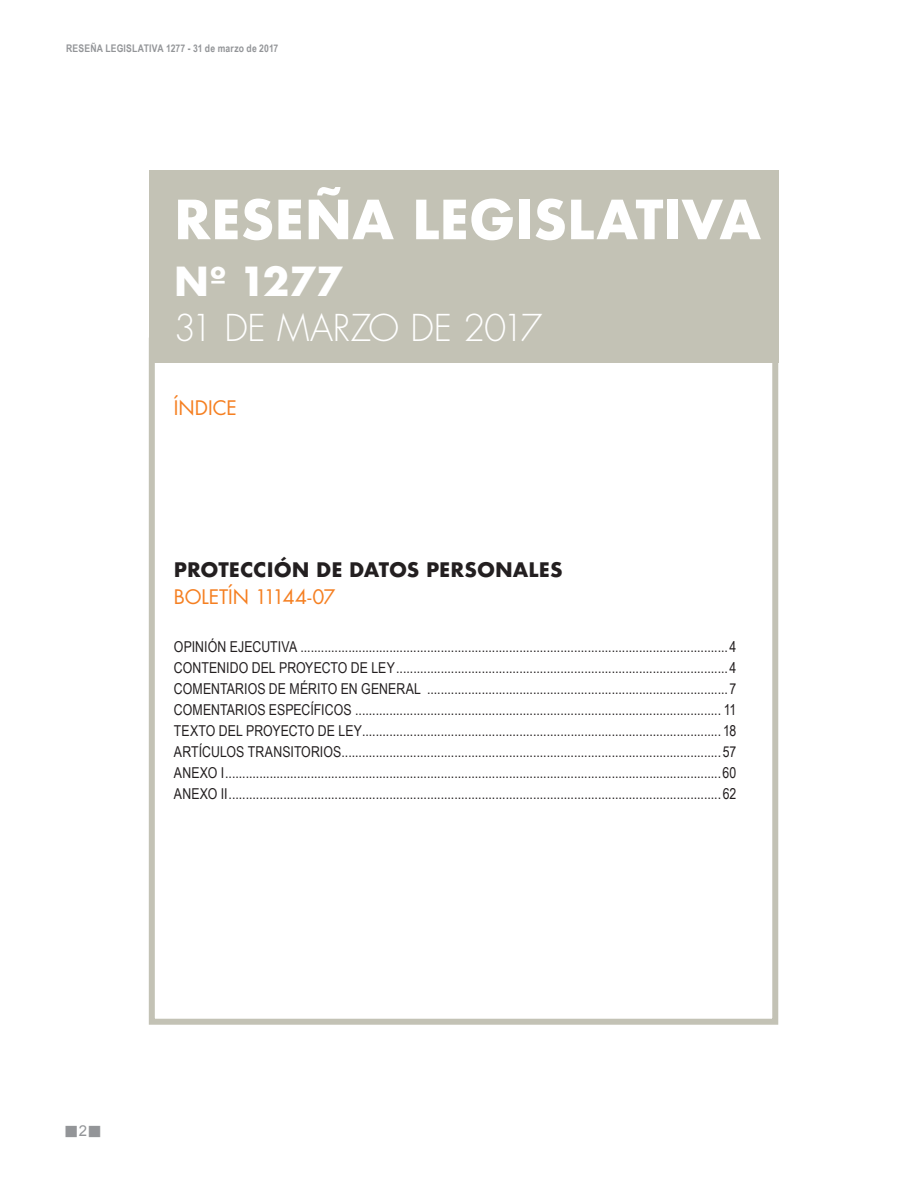
<style>
.page{position:relative;width:918px;height:1188px;background:#fff}
.page>*{position:absolute;margin:0;border:0;box-sizing:border-box;transform-origin:0 0}
.t1{font:700 52.5px "Futura";letter-spacing:-.005em;color:#fff}
.t2{font:700 39px "Futura";color:#fff}
.t3{font:300 36px "Futura";letter-spacing:-.025em;color:#fff}
.t4{font:700 19.5px "Futura";color:#231f20}
.t5{font:19.5px "Futura";letter-spacing:-.005em;color:#f57f21}
.t6{font:15px "Arial Narrow";letter-spacing:.005em;color:#231f20}
.t7{font:15px "Arial";color:#939598}
.t8{font:700 10.5px "Arial Narrow";letter-spacing:.02em;color:#939598}
</style>
<div class="page">
<svg style="left:148px;top:332px;width:631px;height:693px"></svg>
<div style="left:149px;top:170px;width:629px;height:193px;background:#c3c2b5"></div>
<p class="t8" style="left:66px;top:40px;width:214px">RESEÑA LEGISLATIVA 1277 - 31 de marzo de 2017</p>
<p class="t1" style="left:174px;top:182px;width:589px">RESEÑA LEGISLATIVA</p>
<p class="t2" style="left:174px;top:253px;width:170px">Nº 1277</p>
<p class="t3" style="left:174px;top:305px;width:370px">31 DE MARZO DE 2017</p>
<p class="t5" style="left:174px;top:395px;width:65px">ÍNDICE</p>
<p class="t4" style="left:174px;top:556px;width:390px">PROTECCIÓN DE DATOS PERSONALES</p>
<p class="t5" style="left:174px;top:584px;width:163px">BOLETÍN 11144-07</p>
<p class="t6" style="left:174px;top:636px;width:564px">OPINIÓN EJECUTIVA .............................................................................................................................4</p>
<p class="t6" style="left:174px;top:657px;width:564px">CONTENIDO DEL PROYECTO DE LEY.................................................................................................4</p>
<p class="t6" style="left:174px;top:678px;width:564px">COMENTARIOS DE MÉRITO EN GENERAL ........................................................................................7</p>
<p class="t6" style="left:174px;top:699px;width:564px">COMENTARIOS ESPECÍFICOS ........................................................................................................... 11</p>
<p class="t6" style="left:174px;top:720px;width:564px">TEXTO DEL PROYECTO DE LEY......................................................................................................... 18</p>
<p class="t6" style="left:174px;top:741px;width:564px">ARTÍCULOS TRANSITORIOS...............................................................................................................57</p>
<p class="t6" style="left:174px;top:762px;width:564px">ANEXO I.................................................................................................................................................60</p>
<p class="t6" style="left:174px;top:783px;width:564px">ANEXO II................................................................................................................................................62</p>
<p class="t7" style="left:79px;top:1121px;width:10px">2</p>
</div>
